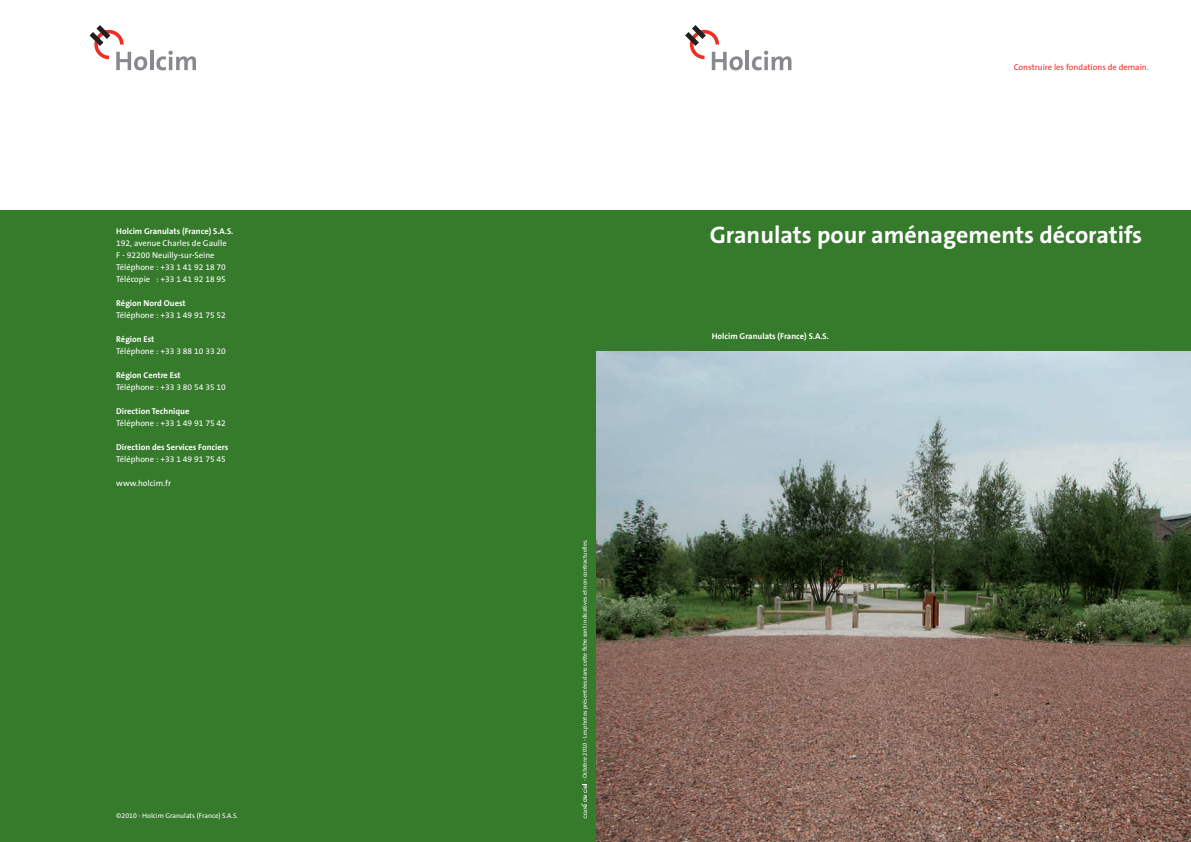
<style>
.page{position:relative;width:1191px;height:842px;background:#fff}
.page>*{position:absolute;margin:0;border:0;box-sizing:border-box;transform-origin:0 0}
.t1{font:700 24px "The Sans B7";color:#fff}
.t2{font:8.5px/12px "The Sans B5 Plain";color:#fff}
.t3{font:700 8.5px "The Sans B7";color:#fff}
.t4{font:8.5px "The Sans B5 Plain";color:#ee2e22}
.t5{font:7px "The Sans B5 Plain";color:#fff}
.t6{font:6px "The Sans B5 Plain";color:#fff}
</style>
<div class="page">
<img style="left:595px;top:351px;width:596px;height:491px">
<div style="left:595px;top:210px;width:596px;height:141px;background:#357b2b"></div>
<hr style="left:745px;top:50px;width:4px;height:20px;background:#87898c">
<svg style="left:752px;top:51px;width:39px;height:19px"></svg>
<svg style="left:685px;top:25px;width:58px;height:45px"></svg>
<div style="left:0;top:210px;width:595px;height:632px;background:#357b2b"></div>
<hr style="left:150px;top:50px;width:4px;height:20px;background:#87898c">
<svg style="left:156px;top:51px;width:40px;height:19px"></svg>
<svg style="left:90px;top:25px;width:57px;height:45px"></svg>
<svg style="left:581px;top:784px;width:6px;height:34px"></svg>
<p class="t3" style="left:116px;top:226px;width:119px">Holcim Granulats (France) S.A.S.</p>
<p class="t2" style="left:116px;top:237px;width:112px">192, avenue Charles de Gaulle<br>F - 92200 Neuilly-sur-Seine<br>Téléphone : +33 1 41 92 18 70<br>Télécopie : +33 1 41 92 18 95</p>
<p class="t3" style="left:116px;top:298px;width:71px">Région Nord Ouest</p>
<p class="t2" style="left:116px;top:309px;width:111px">Téléphone : +33 1 49 91 75 52</p>
<p class="t3" style="left:116px;top:334px;width:40px">Région Est</p>
<p class="t2" style="left:116px;top:345px;width:111px">Téléphone : +33 3 88 10 33 20</p>
<p class="t3" style="left:116px;top:370px;width:66px">Région Centre Est</p>
<p class="t2" style="left:116px;top:381px;width:111px">Téléphone : +33 3 80 54 35 10</p>
<p class="t3" style="left:116px;top:406px;width:75px">Direction Technique</p>
<p class="t2" style="left:116px;top:417px;width:111px">Téléphone : +33 1 49 91 75 42</p>
<p class="t3" style="left:116px;top:442px;width:114px">Direction des Services Fonciers</p>
<p class="t2" style="left:116px;top:453px;width:111px">Téléphone : +33 1 49 91 75 45</p>
<p class="t2" style="left:116px;top:477px;width:56px">www.holcim.fr</p>
<p class="t5" style="left:116px;top:812px;width:123px">©2010 - Holcim Granulats (France) S.A.S.</p>
<p class="t6" style="left:581px;top:781px;width:243px;rotate:-90deg">- Octobre 2010 - Les photos présentées dans cette fiche sont indicatives et non contractuelles.</p>
<p class="t4" style="left:1013px;top:63px;width:136px">Construire les fondations de demain.</p>
<h1 class="t1" style="left:710px;top:222px;width:434px">Granulats pour aménagements décoratifs</h1>
<p class="t3" style="left:711px;top:331px;width:119px">Holcim Granulats (France) S.A.S.</p>
</div>
